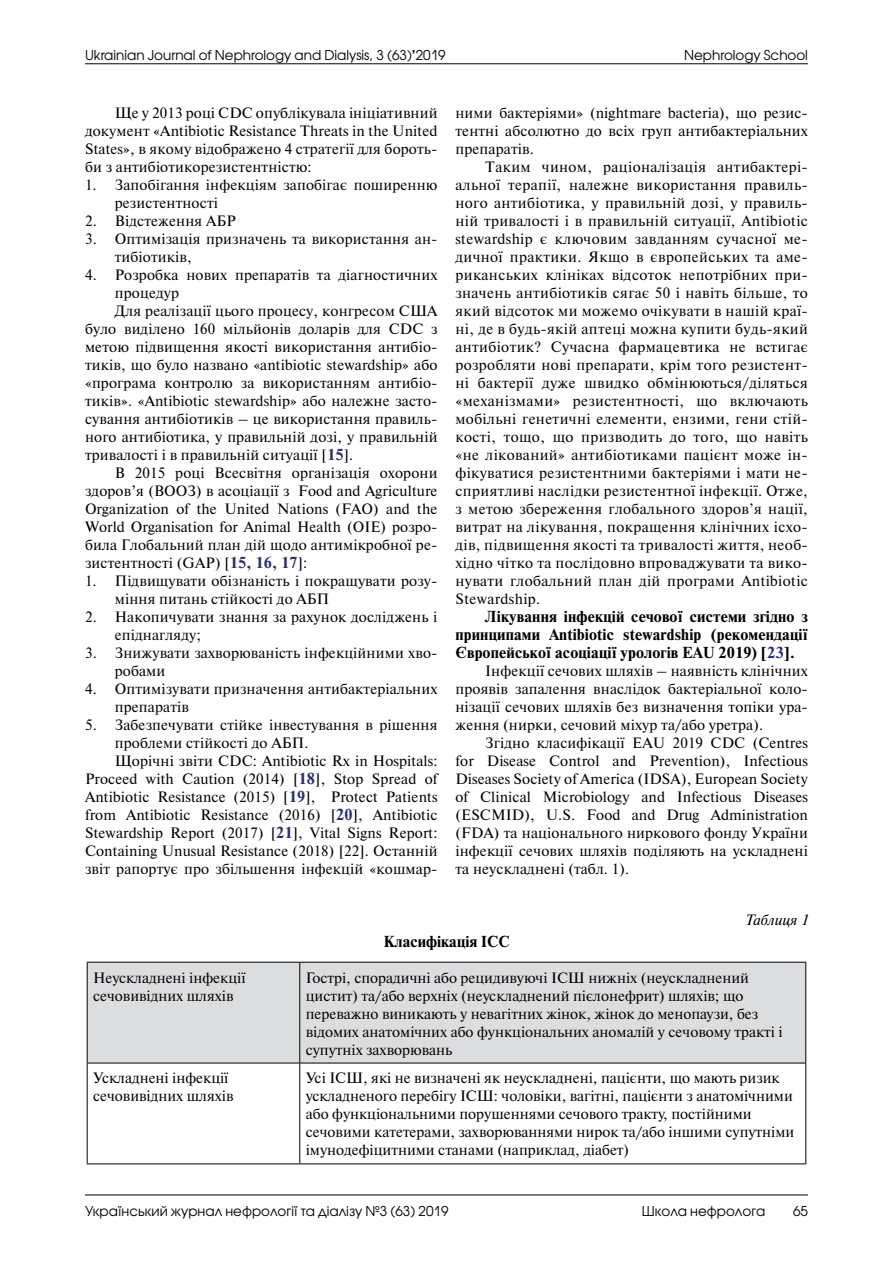
<style>
.page{position:relative;width:893px;height:1263px;background:#fff}
.page>*{position:absolute;margin:0;border:0;box-sizing:border-box;transform-origin:0 0}
.t1{font:15px/18px "Newton C";letter-spacing:.01em;color:#000}
.t2{font:700 15px "Newton C";letter-spacing:.01em;color:#000}
.t3{font:italic 15px "Newton C";color:#000}
.t4{font:13.5px "Avant Garde Gothic C";color:#000}
.s1{font-weight:700}
.s2{color:#272f76}
.s3{font-weight:700;color:#272f76}
</style>
<div class="page">
<hr style="left:85px;top:1194px;width:723px;height:1px;background:#000">
<hr style="left:85px;top:63px;width:723px;height:1px;background:#000">
<div style="left:88px;top:963px;width:717px;height:100px;background:#dcddde"></div>
<hr style="left:87px;top:962px;width:213px;height:1px;background:#000">
<hr style="left:87px;top:962px;width:1px;height:101px;background:#000">
<hr style="left:300px;top:962px;width:506px;height:1px;background:#000">
<hr style="left:299px;top:962px;width:1px;height:101px;background:#000">
<hr style="left:805px;top:962px;width:1px;height:101px;background:#000">
<hr style="left:87px;top:1063px;width:213px;height:1px;background:#000">
<hr style="left:87px;top:1063px;width:1px;height:100px;background:#000">
<hr style="left:300px;top:1063px;width:506px;height:1px;background:#000">
<hr style="left:299px;top:1063px;width:1px;height:100px;background:#000">
<hr style="left:805px;top:1063px;width:1px;height:100px;background:#000">
<hr style="left:87px;top:1163px;width:213px;height:1px;background:#000">
<hr style="left:300px;top:1163px;width:506px;height:1px;background:#000">
<p class="t4" style="left:85px;top:47px;width:362px">Ukrainian Journal of Nephrology and Dialysis, 3 (63)<span class="s1">’</span>2019</p>
<p class="t4" style="left:684px;top:47px;width:125px">Nephrology School</p>
<p class="t1" style="left:455px;top:104px;width:354px;text-align:justify">ними бактеріями» (nightmare bacteria), що резис&shy;тентні абсолютно до всіх груп антибактеріальних препаратів.</p>
<p class="t1" style="left:455px;top:158px;width:354px;text-align:justify;text-indent:30px">Таким чином, раціоналізація антибактері&shy;альної терапії, належне використання правиль&shy;ного антибіотика, у правильній дозі, у правиль&shy;ній тривалості і в правильній ситуації, Аntibiotic stewardship є ключовим завданням сучасної ме&shy;дичної практики. Якщо в європейських та аме&shy;риканських клініках відсоток непотрібних при&shy;значень антибіотиків сягає 50 і навіть більше, то який відсоток ми можемо очікувати в нашій краї&shy;ні, де в будь-якій аптеці можна купити будь-який антибіотик? Сучасна фармацевтика не встигає розробляти нові препарати, крім того резистент&shy;ні бактерії дуже швидко обмінюються/діляться «механізмами» резистентності, що включають мобільні генетичні елементи, ензими, гени стій&shy;кості, тощо, що призводить до того, що навіть «не лікований» антибіотиками пацієнт може ін&shy;фікуватися резистентними бактеріями і мати не&shy;сприятливі наслідки резистентної інфекції. Отже, з метою збереження глобального здоров’я нації, витрат на лікування, покращення клінічних ісхо&shy;дів, підвищення якості та тривалості життя, необ&shy;хідно чітко та послідовно впроваджувати та вико&shy;нувати глобальний план дій програми Аntibiotic Stewardship.</p>
<p class="t2" style="left:485px;top:608px;width:324px">Лікування інфекцій сечової системи згідно з</p>
<p class="t2" style="left:455px;top:626px;width:354px">принципами Аntibiotic stewardship (рекомендації</p>
<p class="t2" style="left:455px;top:644px;width:341px">Європейської асоціації урологів EAU 2019) [<span class="s2">23</span>].</p>
<p class="t1" style="left:485px;top:662px;width:324px">Інфекції сечових шляхів – наявність клінічних</p>
<p class="t1" style="left:455px;top:680px;width:354px">проявів запалення внаслідок бактеріальної коло-</p>
<p class="t1" style="left:455px;top:698px;width:354px">нізації сечових шляхів без визначення топіки ура-</p>
<p class="t1" style="left:455px;top:716px;width:309px">ження (нирки, сечовий міхур та/або уретра).</p>
<p class="t1" style="left:485px;top:734px;width:324px">Згідно класифікації EAU 2019 CDC (Centres</p>
<p class="t1" style="left:455px;top:752px;width:354px">for Disease Control and Prevention), Infectious</p>
<p class="t1" style="left:455px;top:770px;width:354px">Diseases Society of America (IDSA), European Society</p>
<p class="t1" style="left:455px;top:788px;width:354px">of Clinical Microbiology and Infectious Diseases</p>
<p class="t1" style="left:455px;top:806px;width:354px">(ESCMID), U.S. Food and Drug Administration</p>
<p class="t1" style="left:455px;top:824px;width:354px">(FDA) та національного ниркового фонду України</p>
<p class="t1" style="left:455px;top:842px;width:354px">інфекції сечових шляхів поділяють на ускладнені</p>
<p class="t1" style="left:455px;top:860px;width:175px">та неускладнені (табл. 1).</p>
<p class="t3" style="left:744px;top:912px;width:65px">Таблиця 1</p>
<p class="t2" style="left:383px;top:933px;width:127px">Класифікація ІСC</p>
<p class="t1" style="left:85px;top:104px;width:354px;text-align:justify;text-indent:30px">Ще у 2013 році CDC опублікувала ініціативний документ «Antibiotic Resistance Threats in the United States», в якому відображено 4 стратегії для бороть&shy;би з антибіотикорезистентністю:</p>
<p class="t1" style="left:115px;top:176px;width:324px;text-indent:-30px">1. Запобігання інфекціям запобігає поширенню резистентності</p>
<p class="t1" style="left:85px;top:212px;width:152px">2. Відстеження АБР</p>
<p class="t1" style="left:115px;top:230px;width:324px;text-indent:-30px">3. Оптимізація призначень та використання ан&shy;тибіотиків,</p>
<p class="t1" style="left:85px;top:266px;width:354px">4. Розробка нових препаратів та діагностичних</p>
<p class="t1" style="left:115px;top:284px;width:66px">процедур</p>
<p class="t1" style="left:115px;top:302px;width:324px">Для реалізації цього процесу, конгресом США</p>
<p class="t1" style="left:85px;top:320px;width:354px">було виділено 160 мільйонів доларів для CDC з</p>
<p class="t1" style="left:85px;top:338px;width:354px">метою підвищення якості використання антибіо-</p>
<p class="t1" style="left:85px;top:356px;width:354px">тиків, що було названо «antibiotic stewardship» або</p>
<p class="t1" style="left:85px;top:374px;width:354px">«програма контролю за використанням антибіо-</p>
<p class="t1" style="left:85px;top:392px;width:354px">тиків». «Аntibiotic stewardship» або належне засто-</p>
<p class="t1" style="left:85px;top:410px;width:354px">сування антибіотиків – це використання правиль-</p>
<p class="t1" style="left:85px;top:428px;width:354px">ного антибіотика, у правильній дозі, у правильній</p>
<p class="t1" style="left:85px;top:446px;width:270px">тривалості і в правильній ситуації [<span class="s3">15</span>].</p>
<p class="t1" style="left:115px;top:464px;width:324px">В 2015 році Всесвітня організація охорони</p>
<p class="t1" style="left:85px;top:482px;width:354px">здоров’я (ВООЗ) в асоціації з Food and Agriculture</p>
<p class="t1" style="left:85px;top:500px;width:354px">Organization of the United Nations (FAO) and the</p>
<p class="t1" style="left:85px;top:518px;width:354px">World Organisation for Animal Health (OIE) розро-</p>
<p class="t1" style="left:85px;top:536px;width:354px">била Глобальний план дій щодо антимікробної ре-</p>
<p class="t1" style="left:85px;top:554px;width:224px">зистентності (GAP) [<span class="s3">15, 16, 17</span>]:</p>
<p class="t1" style="left:115px;top:572px;width:324px;text-indent:-30px">1. Підвищувати обізнаність і покращувати розу&shy;міння питань стійкості до АБП</p>
<p class="t1" style="left:115px;top:608px;width:324px;text-indent:-30px">2. Накопичувати знання за рахунок досліджень і епіднагляду;</p>
<p class="t1" style="left:115px;top:644px;width:324px;text-indent:-30px">3. Знижувати захворюваність інфекційними хво&shy;робами</p>
<p class="t1" style="left:115px;top:680px;width:324px;text-indent:-30px">4. Оптимізувати призначення антибактеріальних препаратів</p>
<p class="t1" style="left:85px;top:716px;width:354px">5. Забезпечувати стійке інвестування в рішення</p>
<p class="t1" style="left:115px;top:734px;width:195px">проблеми стійкості до АБП.</p>
<p class="t1" style="left:115px;top:752px;width:324px">Щорічні звіти CDC: Antibiotic Rx in Hospitals:</p>
<p class="t1" style="left:85px;top:770px;width:354px">Proceed with Caution (2014) [<span class="s3">18</span>], Stop Spread of</p>
<p class="t1" style="left:85px;top:788px;width:354px">Antibiotic Resistance (2015) [<span class="s3">19</span>], Protect Patients</p>
<p class="t1" style="left:85px;top:806px;width:354px">from Antibiotic Resistance (2016) [<span class="s3">20</span>], Antibiotic</p>
<p class="t1" style="left:85px;top:824px;width:354px">Stewardship Report (2017) [<span class="s3">21</span>], Vital Signs Report:</p>
<p class="t1" style="left:85px;top:842px;width:354px">Containing Unusual Resistance (2018) [22]. Останній</p>
<p class="t1" style="left:85px;top:860px;width:354px">звіт рапортує про збільшення інфекцій «кошмар-</p>
<p class="t1" style="left:93px;top:968px;width:154px">Неускладнені інфекції сечовивідних шляхів</p>
<p class="t1" style="left:306px;top:968px;width:478px">Гострі, спорадичні або рецидивуючі ІСШ нижніх (неускладнений цистит) та/або верхніх (неускладнений пієлонефрит) шляхів; що переважно виникають у невагітних жінок, жінок до менопаузи, без відомих анатомічних або функціональних аномалій у сечовому тракті і супутніх захворювань</p>
<p class="t1" style="left:93px;top:1069px;width:142px">Ускладнені інфекції сечовивідних шляхів</p>
<p class="t1" style="left:306px;top:1069px;width:490px">Усі ІСШ, які не визначені як неускладнені, пацієнти, що мають ризик ускладненого перебігу ІСШ: чоловіки, вагітні, пацієнти з анатомічними або функціональними порушеннями сечового тракту, постійними сечовими катетерами, захворюваннями нирок та/або іншими супутніми імунодефіцитними станами (наприклад, діабет)</p>
<p class="t4" style="left:85px;top:1203px;width:365px">Український журнал нефрології та діалізу №3 (63) 2019</p>
<p class="t4" style="left:642px;top:1203px;width:125px">Школа нефролога</p>
<p class="t4" style="left:793px;top:1203px;width:16px">65</p>
</div>
